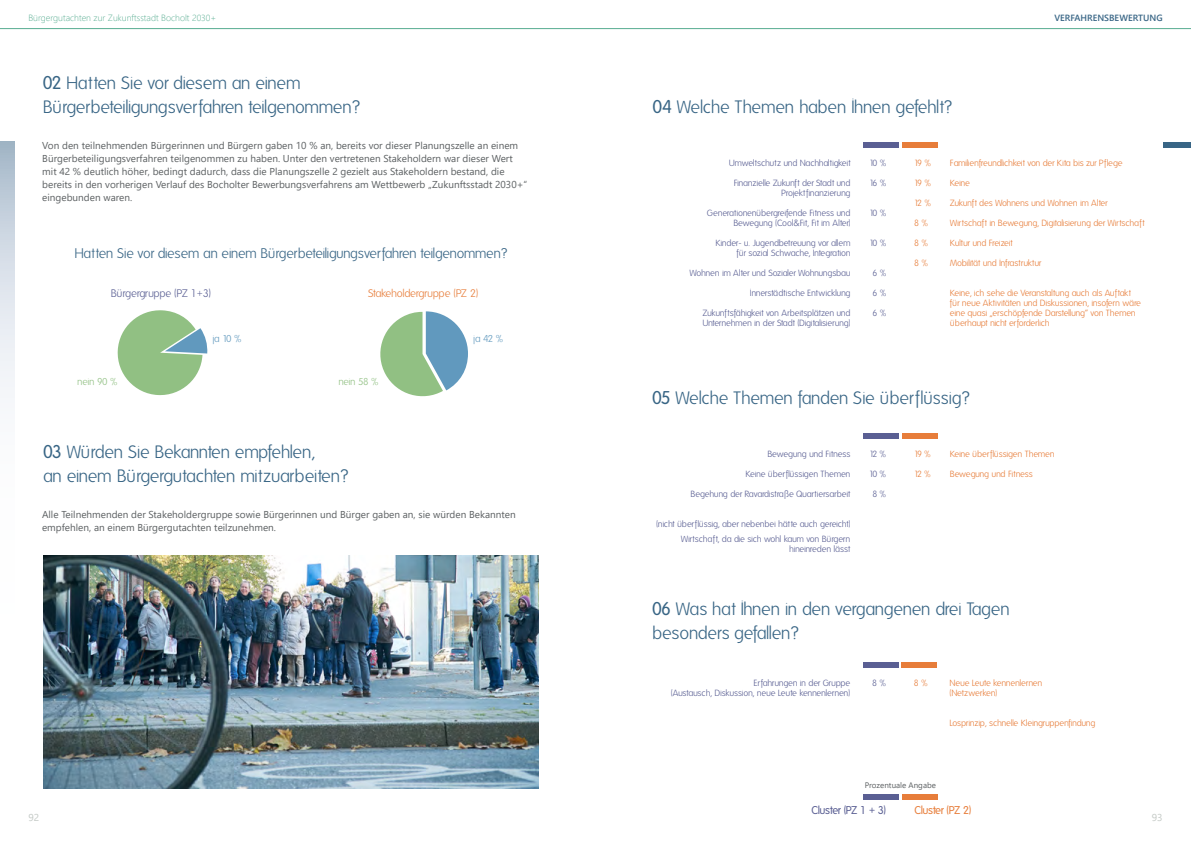
<style>
.page{position:relative;width:1191px;height:842px;background:#fff}
.page>*{position:absolute;margin:0;border:0;box-sizing:border-box;transform-origin:0 0}
.t1{font:300 18px/24px "Folks";letter-spacing:-.035em;color:#386585}
.t2{font:300 14px "Folks";letter-spacing:-.035em;color:#386585}
.t3{font:300 11px "Folks";letter-spacing:-.035em;color:#e77d3a}
.t4{font:300 11px "Folks";letter-spacing:-.03em;color:#5a5f93}
.t5{font:11px "Folks";letter-spacing:-.04em;color:#5a5f93}
.t6{font:11px "Folks";letter-spacing:-.04em;color:#e77d3a}
.t7{font:10px/13px "Segoe UI";color:#5c6062}
.t8{font:300 10px "Folks";letter-spacing:-.035em;color:#91c083}
.t9{font:300 10px "Folks";letter-spacing:-.065em;color:#6199be}
.t10{font:10px "Segoe UI";color:#c3c9c5}
.t11{font:300 9px/10px "Folks";letter-spacing:-.03em;color:#5a5f93;text-align:right}
.t12{font:300 9px/10px "Folks";letter-spacing:-.035em;color:#e77d3a}
.t13{font:300 9px "Segoe UI";color:#58ad91}
.t14{font:600 9px "Segoe UI";color:#386585}
.t15{font:8px "Segoe UI";color:#5c6062}
.s1{font-weight:400}
</style>
<div class="page">
<hr style="left:0;top:28px;width:1191px;height:1px;background:#58ad91">
<svg style="left:0;top:142px;width:14px;height:256px"></svg>
<div style="left:1162px;top:142px;width:29px;height:5px;background:#386585"></div>
<img style="left:43px;top:556px;width:496px;height:232px">
<svg style="left:117px;top:310px;width:91px;height:86px"></svg>
<svg style="left:380px;top:311px;width:88px;height:86px"></svg>
<div style="left:863px;top:142px;width:36px;height:6px;background:#5a5f93"></div>
<div style="left:901px;top:142px;width:36px;height:6px;background:#e77d3a"></div>
<div style="left:863px;top:794px;width:36px;height:5px;background:#5a5f93"></div>
<div style="left:901px;top:794px;width:36px;height:5px;background:#e77d3a"></div>
<div style="left:863px;top:433px;width:36px;height:6px;background:#5a5f93"></div>
<div style="left:901px;top:433px;width:36px;height:6px;background:#e77d3a"></div>
<div style="left:863px;top:662px;width:35px;height:5px;background:#5a5f93"></div>
<div style="left:901px;top:662px;width:36px;height:5px;background:#e77d3a"></div>
<p class="t13" style="left:28px;top:10px;width:190px">Bürgergutachten zur Zukunftsstadt Bocholt 2030+</p>
<h1 class="t1" style="left:43px;top:71px;width:319px"><span class="s1">02</span> Hatten Sie vor diesem an einem<br>Bürgerbeteiligungsverfahren teilgenommen?</h1>
<p class="t7" style="left:42px;top:138px;width:486px">Von den teilnehmenden Bürgerinnen und Bürgern gaben 10 % an, bereits vor dieser Planungszelle an einem Bürgerbeteiligungsverfahren teilgenommen zu haben. Unter den vertretenen Stakeholdern war dieser Wert mit 42 % deutlich höher, bedingt dadurch, dass die Planungszelle 2 gezielt aus Stakeholdern bestand, die bereits in den vorherigen Verlauf des Bocholter Bewerbungsverfahrens am Wettbewerb „Zukunftsstadt 2030+“ eingebunden waren.</p>
<h2 class="t2" style="left:74px;top:246px;width:435px">Hatten Sie vor diesem an einem Bürgerbeteiligungsverfahren teilgenommen?</h2>
<p class="t4" style="left:111px;top:287px;width:102px">Bürgergruppe (PZ 1+3)</p>
<p class="t3" style="left:368px;top:287px;width:111px">Stakeholdergruppe (PZ 2)</p>
<p class="t8" style="left:77px;top:376px;width:42px">nein 90 %</p>
<p class="t9" style="left:212px;top:333px;width:30px">ja 10 %</p>
<p class="t8" style="left:338px;top:376px;width:42px">nein 58 %</p>
<p class="t9" style="left:473px;top:333px;width:31px">ja 42 %</p>
<h1 class="t1" style="left:43px;top:440px;width:307px"><span class="s1">03</span> Würden Sie Bekannten empfehlen,<br>an einem Bürgergutachten mitzuarbeiten?</h1>
<p class="t7" style="left:42px;top:507px;width:475px">Alle Teilnehmenden der Stakeholdergruppe sowie Bürgerinnen und Bürger gaben an, sie würden Bekannten empfehlen, an einem Bürgergutachten teilzunehmen.</p>
<h1 class="t1" style="left:652px;top:95px;width:302px"><span class="s1">04</span> Welche Themen haben Ihnen gefehlt?</h1>
<p class="t14" style="left:1054px;top:10px;width:110px">VERFAHRENSBEWERTUNG</p>
<p class="t11" style="left:729px;top:158px;width:123px">Umweltschutz und Nachhaltigkeit</p>
<p class="t11" style="left:733px;top:178px;width:118px">Finanzielle Zukunft der Stadt und<br>Projektfinanzierung</p>
<p class="t11" style="left:707px;top:208px;width:145px">Generationenübergreifende Fitness und<br>Bewegung (Cool&amp;Fit, Fit im Alter)</p>
<p class="t11" style="left:715px;top:238px;width:137px">Kinder- u. Jugendbetreuung vor allem für sozial Schwache, Integration</p>
<p class="t11" style="left:689px;top:268px;width:163px">Wohnen im Alter und Sozialer Wohnungsbau</p>
<p class="t11" style="left:750px;top:288px;width:102px">Innerstädtische Entwicklung</p>
<p class="t11" style="left:702px;top:308px;width:150px;text-align:left">Zukunftsfähigkeit von Arbeitsplätzen und<br>Unternehmen in der Stadt (Digitalisierung)</p>
<p class="t11" style="left:869px;top:158px;width:19px">10 %</p>
<p class="t11" style="left:869px;top:178px;width:18px">16 %</p>
<p class="t11" style="left:869px;top:208px;width:19px">10 %</p>
<p class="t11" style="left:869px;top:238px;width:19px">10 %</p>
<p class="t11" style="left:872px;top:268px;width:15px">6 %</p>
<p class="t11" style="left:872px;top:288px;width:15px">6 %</p>
<p class="t11" style="left:872px;top:308px;width:15px">6 %</p>
<p class="t12" style="left:914px;top:158px;width:18px">19 %</p>
<p class="t12" style="left:914px;top:178px;width:18px">19 %</p>
<p class="t12" style="left:914px;top:198px;width:18px">12 %</p>
<p class="t12" style="left:914px;top:218px;width:15px">8 %</p>
<p class="t12" style="left:914px;top:238px;width:15px">8 %</p>
<p class="t12" style="left:914px;top:258px;width:15px">8 %</p>
<p class="t12" style="left:950px;top:158px;width:174px">Familienfreundlichkeit von der Kita bis zur Pflege</p>
<p class="t12" style="left:950px;top:178px;width:22px">Keine</p>
<p class="t12" style="left:950px;top:198px;width:159px">Zukunft des Wohnens und Wohnen im Alter</p>
<p class="t12" style="left:950px;top:218px;width:196px">Wirtschaft in Bewegung, Digitalisierung der Wirtschaft</p>
<p class="t12" style="left:950px;top:238px;width:64px">Kultur und Freizeit</p>
<p class="t12" style="left:950px;top:258px;width:93px">Mobilität und Infrastruktur</p>
<p class="t12" style="left:950px;top:288px;width:193px">Keine, ich sehe die Veranstaltung auch als Auftakt für neue Aktivitäten und Diskussionen, insofern wäre eine quasi „erschöpfende Darstellung“ von Themen überhaupt nicht erforderlich</p>
<h1 class="t1" style="left:652px;top:386px;width:319px"><span class="s1">05</span> Welche Themen fanden Sie überflüssig?</h1>
<p class="t11" style="left:767px;top:449px;width:85px">Bewegung und Fitness</p>
<p class="t11" style="left:745px;top:469px;width:106px">Keine überflüssigen Themen</p>
<p class="t11" style="left:690px;top:489px;width:162px">Begehung der Ravardistraße Quartiersarbeit</p>
<p class="t11" style="left:656px;top:517px;width:196px;line-height:15px">(nicht überflüssig, aber nebenbei hätte auch gereicht)<br>Wirtschaft, da die sich wohl kaum von Bürgern</p>
<p class="t11" style="left:789px;top:544px;width:63px">hineinreden lässt</p>
<p class="t11" style="left:869px;top:449px;width:18px">12 %</p>
<p class="t11" style="left:869px;top:469px;width:19px">10 %</p>
<p class="t11" style="left:872px;top:489px;width:15px">8 %</p>
<p class="t12" style="left:914px;top:449px;width:18px">19 %</p>
<p class="t12" style="left:914px;top:469px;width:18px">12 %</p>
<p class="t12" style="left:949px;top:449px;width:106px">Keine überflüssigen Themen</p>
<p class="t12" style="left:949px;top:469px;width:85px">Bewegung und Fitness</p>
<h1 class="t1" style="left:652px;top:598px;width:359px"><span class="s1">06</span> Was hat Ihnen in den vergangenen drei Tagen besonders gefallen?</h1>
<p class="t11" style="left:671px;top:678px;width:181px">Erfahrungen in der Gruppe<br>(Austausch, Diskussion, neue Leute kennenlernen)</p>
<p class="t12" style="left:949px;top:678px;width:94px">Neue Leute kennenlernen (Netzwerken)</p>
<p class="t12" style="left:949px;top:718px;width:147px">Losprinzip, schnelle Kleingruppenfindung</p>
<p class="t11" style="left:872px;top:678px;width:15px">8 %</p>
<p class="t12" style="left:914px;top:678px;width:15px">8 %</p>
<p class="t15" style="left:864px;top:777px;width:73px">Prozentuale Angabe</p>
<p class="t5" style="left:811px;top:804px;width:76px">Cluster (PZ 1 + 3)</p>
<p class="t6" style="left:914px;top:804px;width:58px">Cluster (PZ 2)</p>
<p class="t10" style="left:28px;top:808px;width:12px">92</p>
<p class="t10" style="left:1151px;top:808px;width:12px">93</p>
</div>
